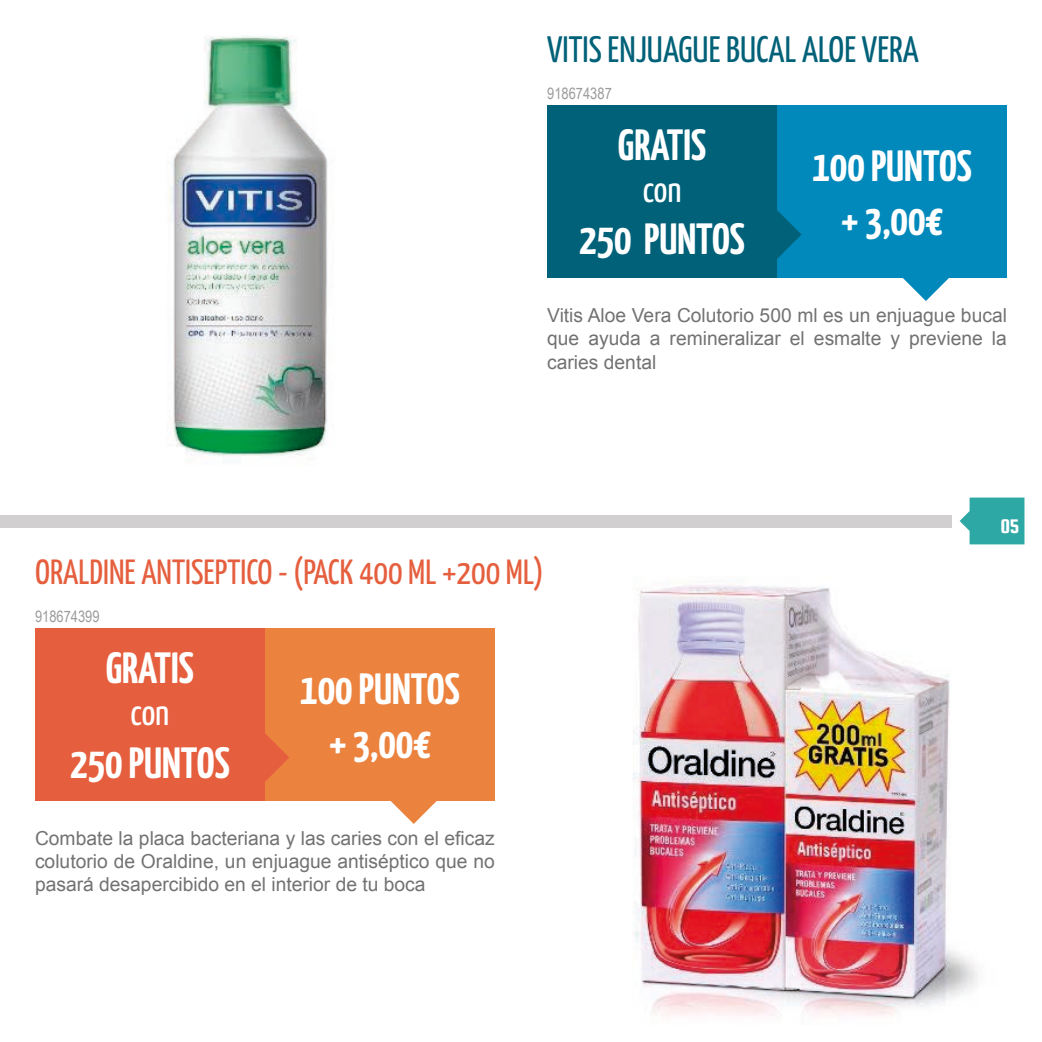
<style>
.page{position:relative;width:1042px;height:1042px;background:#fff}
.page>*{position:absolute;margin:0;border:0;box-sizing:border-box;transform-origin:0 0}
.t1{font:700 43.75px/54.2px "Yanone Kaffeesatz";color:#fff;text-align:center}
.t2{font:36.75px "Yanone Kaffeesatz";color:#006178}
.t3{font:36.75px "Yanone Kaffeesatz";letter-spacing:-.005em;color:#fff}
.t4{font:35px "Yanone Kaffeesatz";color:#e55f3e}
.t5{font:21px "Squada One";color:#fff}
.t6{font:19.25px/23.1px "Arial";color:#717271;text-align:justify}
.t7{font:15.75px "Arial Narrow";color:#9a9b9a}
</style>
<div class="page">
<svg style="left:959px;top:497px;width:65px;height:47px"></svg>
<div style="left:0;top:515px;width:951px;height:12px;background:#d1cfcf"></div>
<div style="left:777px;top:105px;width:230px;height:173px;background:#0089ba"></div>
<svg style="left:903px;top:278px;width:46px;height:23px"></svg>
<div style="left:265px;top:628px;width:230px;height:173px;background:#eb833f"></div>
<div style="left:35px;top:628px;width:230px;height:173px;background:#e55f3e"></div>
<div style="left:547px;top:105px;width:230px;height:173px;background:#006178"></div>
<svg style="left:391px;top:801px;width:46px;height:23px"></svg>
<svg style="left:265px;top:733px;width:24px;height:49px"></svg>
<svg style="left:777px;top:210px;width:24px;height:49px"></svg>
<img style="left:633px;top:585px;width:345px;height:431px">
<img style="left:170px;top:36px;width:158px;height:420px">
<h2 class="t2" style="left:547px;top:27px;width:373px">VITIS ENJUAGUE BUCAL ALOE VERA</h2>
<p class="t7" style="left:547px;top:82px;width:66px">918674387</p>
<h1 class="t1" style="left:618px;top:117px;width:89px">GRATIS</h1>
<h2 class="t3" style="left:643px;top:167px;width:40px">con</h2>
<h1 class="t1" style="left:579px;top:211px;width:167px">250 PUNTOS</h1>
<h1 class="t1" style="left:812px;top:137px;width:161px">100 PUNTOS + 3,00€</h1>
<p class="t6" style="left:547px;top:304px;width:461px">Vitis Aloe Vera Colutorio 500 ml es un enjuague bucal que ayuda a remineralizar el esmalte y previene la caries dental</p>
<h3 class="t4" style="left:35px;top:550px;width:510px">ORALDINE ANTISEPTICO - (PACK 400 ML +200 ML)</h3>
<p class="t7" style="left:35px;top:605px;width:66px">918674399</p>
<h1 class="t1" style="left:106px;top:640px;width:89px">GRATIS</h1>
<h2 class="t3" style="left:131px;top:690px;width:40px">con</h2>
<h1 class="t1" style="left:70px;top:734px;width:161px">250 PUNTOS</h1>
<h1 class="t1" style="left:300px;top:660px;width:161px">100 PUNTOS + 3,00€</h1>
<p class="t6" style="left:35px;top:826px;width:461px">Combate la placa bacteriana y las caries con el eficaz colutorio de Oraldine, un enjuague antiséptico que no pasará desapercibido en el interior de tu boca</p>
<p class="t5" style="left:1000px;top:515px;width:21px">05</p>
</div>
